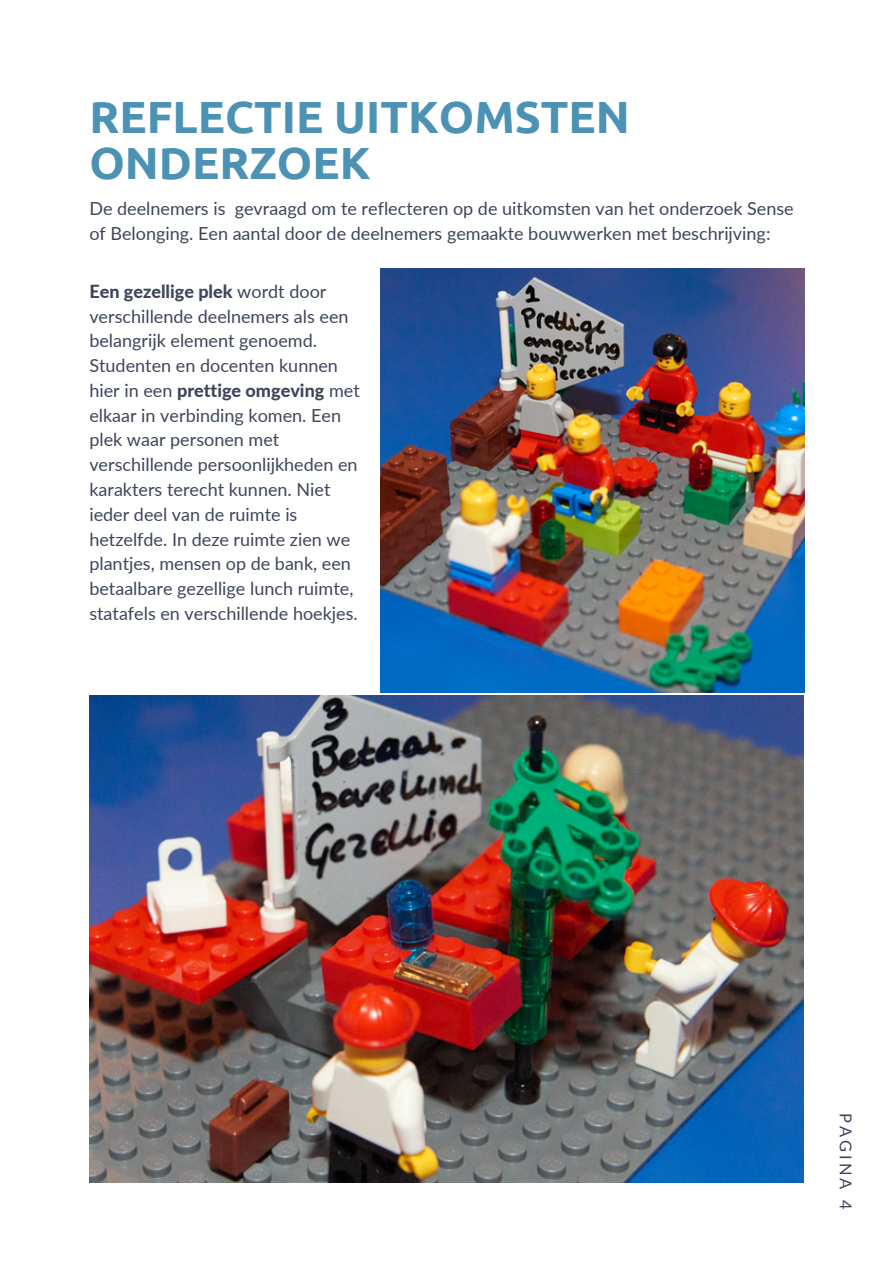
<style>
.page{position:relative;width:893px;height:1264px;background:#fff}
.page>*{position:absolute;margin:0;border:0;box-sizing:border-box;transform-origin:0 0}
.t1{font:700 45px/46.2px "Ubuntu";color:#4b92b4}
.t2{font:18px/24.8px "Lato";color:#3d465a}
.t3{font:16.35px "Lato";letter-spacing:.19em;color:#3d465a}
.s1{font-weight:800}
</style>
<div class="page">
<img style="left:89px;top:695px;width:714px;height:487px">
<img style="left:381px;top:269px;width:423px;height:423px">
<p class="t1" style="left:89px;top:93px;width:542px">REFLECTIE UITKOMSTEN<br>ONDERZOEK</p>
<h2 class="t2" style="left:89px;top:196px;width:706px">De deelnemers is gevraagd om te reflecteren op de uitkomsten van het onderzoek Sense of Belonging. Een aantal door de deelnemers gemaakte bouwwerken met beschrijving:</h2>
<p class="t2" style="left:89px;top:278px;width:272px"><span class="s1">Een gezellige plek</span> wordt door verschillende deelnemers als een belangrijk element genoemd.<br>Studenten en docenten kunnen hier in een <span class="s1">prettige omgeving</span> met elkaar in verbinding komen. Een plek waar personen met verschillende persoonlijkheden en karakters terecht kunnen. Niet ieder deel van de ruimte is hetzelfde. In deze ruimte zien we plantjes, mensen op de bank, een betaalbare gezellige lunch ruimte, statafels en verschillende hoekjes.</p>
<p class="t3" style="left:856px;top:1112px;width:98px;rotate:90deg">PAGINA 4</p>
</div>
